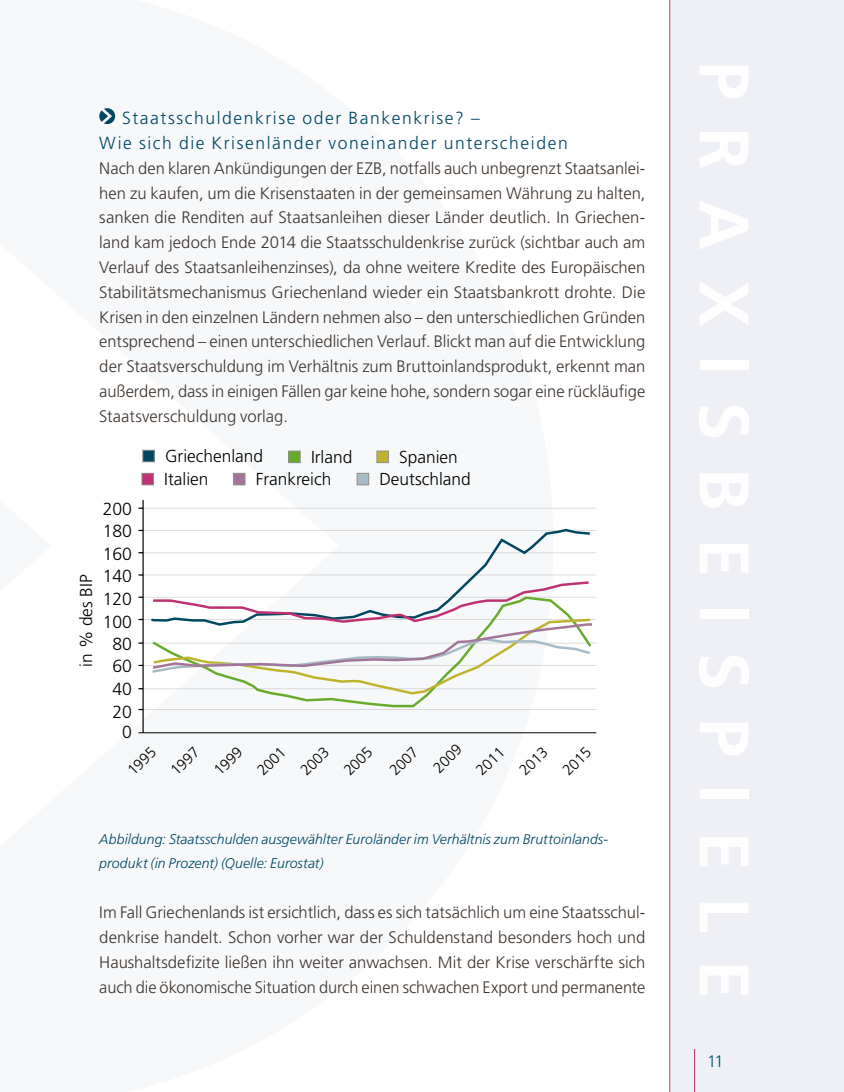
<style>
.page{position:relative;width:844px;height:1092px;background:#fff}
.page>*{position:absolute;margin:0;border:0;box-sizing:border-box;transform-origin:0 0}
.t1{font:300 17.5px/24.5px "Frutiger LT Std";letter-spacing:.09em;color:#004761}
.t2{font:300 17.5px/22.2px "Frutiger LT Std";color:#000;text-align:center}
.t3{font:300 17.32px "Frutiger LT Std";color:#000}
.t4{font:300 16.62px/24.8px "Frutiger LT Std";letter-spacing:-.005em;color:#3f352f;text-align:justify}
.t5{font:300 16.62px "Frutiger LT Std";color:#00536d}
.t6{font:300 15.05px/28.9px "Frutiger LT Std";color:#000}
.t7{font:italic 300 14px/24.5px "Frutiger LT Std";letter-spacing:.005em;color:#004761}
</style>
<div class="page">
<div style="left:670px;top:0;width:173px;height:1091px;background:#eef0f6"></div>
<hr style="left:694px;top:1048px;width:1px;height:43px;background:#c03173">
<hr style="left:669px;top:0;width:1px;height:1091px;background:#c03173">
<svg style="left:99px;top:108px;width:16px;height:16px"></svg>
<hr style="left:141px;top:688px;width:455px;height:1px;background:#938f8d">
<hr style="left:141px;top:619px;width:455px;height:1px;background:#938f8d">
<hr style="left:141px;top:709px;width:455px;height:1px;background:#938f8d">
<hr style="left:141px;top:665px;width:455px;height:1px;background:#938f8d">
<hr style="left:141px;top:642px;width:455px;height:1px;background:#938f8d">
<hr style="left:141px;top:596px;width:455px;height:1px;background:#938f8d">
<hr style="left:141px;top:574px;width:455px;height:1px;background:#938f8d">
<hr style="left:141px;top:552px;width:455px;height:1px;background:#938f8d">
<hr style="left:141px;top:530px;width:455px;height:1px;background:#938f8d">
<hr style="left:141px;top:507px;width:455px;height:1px;background:#938f8d">
<hr style="left:142px;top:500px;width:2px;height:232px;background:#000">
<div style="left:357px;top:473px;width:11px;height:12px;background:#a7bbc6"></div>
<div style="left:356px;top:473px;width:13px;height:12px;border:1px solid #938f8d"></div>
<hr style="left:138px;top:732px;width:458px;height:1px;background:#000">
<svg style="left:148px;top:528px;width:444px;height:92px"></svg>
<svg style="left:281px;top:696px;width:147px;height:12px"></svg>
<svg style="left:150px;top:580px;width:444px;height:116px"></svg>
<div style="left:143px;top:450px;width:11px;height:12px;background:#004761"></div>
<div style="left:142px;top:450px;width:13px;height:12px;border:1px solid #938f8d"></div>
<div style="left:288px;top:451px;width:12px;height:11px;background:#67ab2b"></div>
<div style="left:288px;top:450px;width:12px;height:13px;border:1px solid #938f8d"></div>
<div style="left:377px;top:451px;width:11px;height:11px;background:#bfb32d"></div>
<div style="left:376px;top:450px;width:13px;height:13px;border:1px solid #938f8d"></div>
<div style="left:142px;top:473px;width:11px;height:12px;background:#c03173"></div>
<div style="left:141px;top:473px;width:13px;height:12px;border:1px solid #938f8d"></div>
<div style="left:233px;top:473px;width:12px;height:12px;background:#a37599"></div>
<div style="left:233px;top:473px;width:12px;height:12px;border:1px solid #938f8d"></div>
<p class="t1" style="left:99px;top:106px;width:470px;text-indent:23px">Staatsschuldenkrise oder Bankenkrise? –<br>Wie sich die Krisenländer voneinander unterscheiden</p>
<p class="t4" style="left:99px;top:156px;width:547px">Nach den klaren Ankündigungen der EZB, notfalls auch unbegrenzt Staatsanlei&shy;hen zu kaufen, um die Krisenstaaten in der gemeinsamen Währung zu halten, sanken die Renditen auf Staatsanleihen dieser Länder deutlich. In Griechen&shy;land kam jedoch Ende 2014 die Staatsschuldenkrise zurück (sichtbar auch am Verlauf des Staatsanleihenzinses), da ohne weitere Kredite des Europäischen Stabilitätsmechanismus Griechenland wieder ein Staatsbankrott drohte. Die Krisen in den einzelnen Ländern nehmen also – den unterschiedlichen Gründen entsprechend – einen unterschiedlichen Verlauf. Blickt man auf die Entwicklung der Staatsverschuldung im Verhältnis zum Bruttoinlandsprodukt, erkennt man außerdem, dass in einigen Fällen gar keine hohe, sondern sogar eine rückläufige Staatsverschuldung vorlag.</p>
<p class="t3" style="left:76px;top:666px;width:94px;rotate:-90deg">in % des BIP</p>
<p class="t2" style="left:103px;top:498px;width:31px">200</p>
<p class="t2" style="left:103px;top:520px;width:31px">180</p>
<p class="t2" style="left:103px;top:542px;width:31px">160</p>
<p class="t2" style="left:103px;top:564px;width:31px">140</p>
<p class="t2" style="left:103px;top:588px;width:31px">120</p>
<p class="t2" style="left:103px;top:611px;width:31px">100<br>80</p>
<p class="t2" style="left:112px;top:654px;width:21px">60</p>
<p class="t2" style="left:112px;top:677px;width:21px">40</p>
<p class="t2" style="left:112px;top:700px;width:21px">20</p>
<p class="t2" style="left:122px;top:721px;width:11px">0</p>
<p class="t3" style="left:165px;top:446px;width:100px">Griechenland</p>
<p class="t3" style="left:311px;top:447px;width:43px">Irland</p>
<p class="t3" style="left:399px;top:447px;width:60px">Spanien</p>
<p class="t3" style="left:164px;top:469px;width:46px">Italien</p>
<p class="t3" style="left:256px;top:469px;width:77px">Frankreich</p>
<p class="t3" style="left:379px;top:469px;width:93px">Deutschland</p>
<p class="t6" style="left:120px;top:762px;width:35px;rotate:-45deg">1995</p>
<p class="t6" style="left:163px;top:762px;width:35px;rotate:-45deg">1997</p>
<p class="t6" style="left:206px;top:762px;width:35px;rotate:-45deg">1999</p>
<p class="t6" style="left:250px;top:762px;width:35px;rotate:-45deg">2001</p>
<p class="t6" style="left:293px;top:762px;width:35px;rotate:-45deg">2003</p>
<p class="t6" style="left:336px;top:762px;width:35px;rotate:-45deg">2005</p>
<p class="t6" style="left:405px;top:739px;width:35px;text-indent:-33px;rotate:-45deg">2007<br>2009</p>
<p class="t6" style="left:468px;top:762px;width:35px;rotate:-45deg">2011</p>
<p class="t6" style="left:511px;top:762px;width:35px;rotate:-45deg">2013</p>
<p class="t6" style="left:555px;top:762px;width:35px;rotate:-45deg">2015</p>
<p class="t7" style="left:99px;top:826px;width:510px">Abbildung: Staatsschulden ausgewählter Euroländer im Verhältnis zum Bruttoinlands&shy;produkt (in Prozent) (Quelle: Eurostat)</p>
<p class="t4" style="left:99px;top:900px;width:547px">Im Fall Griechenlands ist ersichtlich, dass es sich tatsächlich um eine Staatsschul&shy;denkrise handelt. Schon vorher war der Schuldenstand besonders hoch und Haushaltsdefizite ließen ihn weiter anwachsen. Mit der Krise verschärfte sich auch die ökonomische Situation durch einen schwachen Export und permanente</p>
<p class="t5" style="left:706px;top:1051px;width:18px">11</p>
</div>
